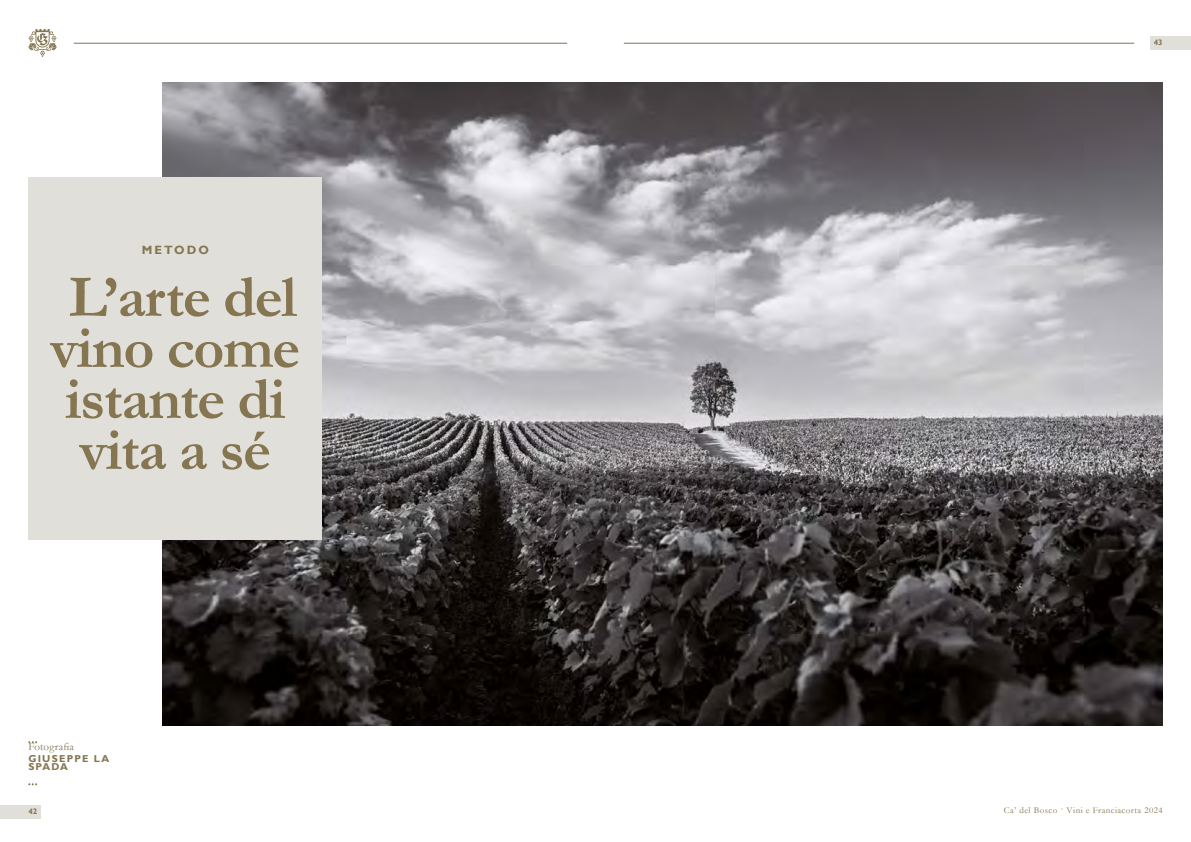
<style>
.page{position:relative;width:1191px;height:842px;background:#fff}
.page>*{position:absolute;margin:0;border:0;box-sizing:border-box;transform-origin:0 0}
.t1{font:700 60px/51px "Garamond";letter-spacing:-.025em;color:#857550;text-align:center}
.t2{font:700 12px "Gill Sans";letter-spacing:.175em;color:#857550}
.t3{font:11px "Garamond";letter-spacing:.02em;color:#857550}
.t4{font:700 10px/8px "Gill Sans";letter-spacing:.125em;color:#857550}
.t5{font:9px "Garamond";letter-spacing:.05em;color:#857550}
.t6{font:700 8px "Gill Sans";color:#857550}
</style>
<div class="page">
<img style="left:162px;top:83px;width:1000px;height:643px">
<div style="left:1150px;top:36px;width:41px;height:14px;background:#e1dfda"></div>
<svg style="left:28px;top:29px;width:29px;height:28px"></svg>
<div style="left:0;top:805px;width:41px;height:13px;background:#e1dfda"></div>
<hr style="left:624px;top:43px;width:510px;height:1px;background:#857550">
<hr style="left:74px;top:43px;width:493px;height:1px;background:#857550">
<svg style="left:28px;top:783px;width:9px;height:2px"></svg>
<svg style="left:28px;top:741px;width:9px;height:2px"></svg>
<div style="left:28px;top:177px;width:294px;height:363px;background:#e1dfda"></div>
<h2 class="t2" style="left:142px;top:242px;width:69px">METODO</h2>
<h1 class="t1" style="left:50px;top:272px;width:251px">L’arte del vino come istante di vita a sé</h1>
<p class="t3" style="left:28px;top:739px;width:47px">Fotografia</p>
<p class="t4" style="left:28px;top:755px;width:82px">GIUSEPPE LA<br>SPADA</p>
<p class="t6" style="left:28px;top:806px;width:10px">42</p>
<p class="t6" style="left:1153px;top:38px;width:10px">43</p>
<p class="t5" style="left:1004px;top:804px;width:160px">Ca’ del Bosco · Vini e Franciacorta 2024</p>
</div>
